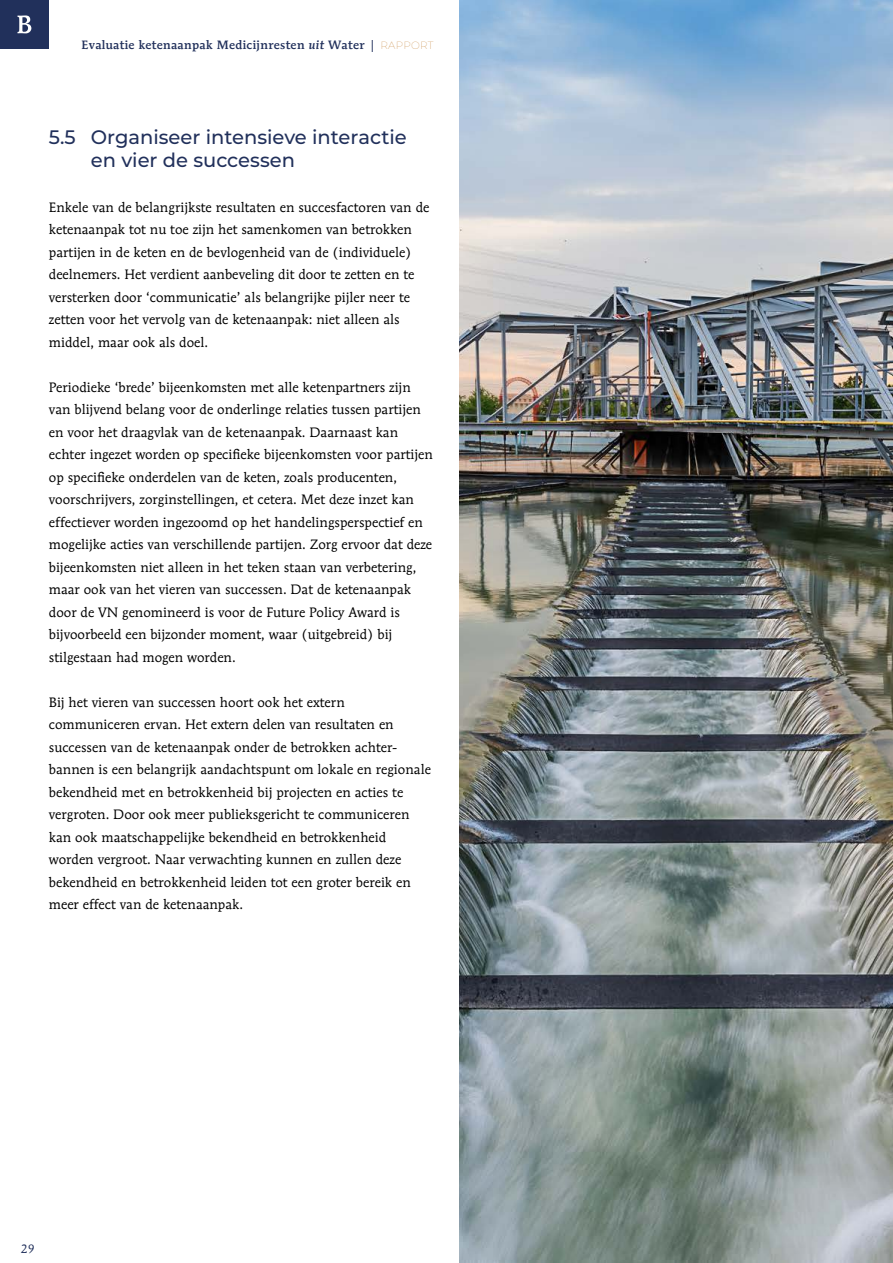
<style>
.page{position:relative;width:893px;height:1263px;background:#fff}
.page>*{position:absolute;margin:0;border:0;box-sizing:border-box;transform-origin:0 0}
.Kop_2_met_10_mm_insp{font:500 19.5px/22.5px "Montserrat";color:#21305b}
.Brood_wit_na{font:13.5px/22.5px "Mendoza Roman Std";color:#000}
.Koptekst-titel{font:500 12px "Mendoza Roman Std";letter-spacing:.03em;color:#21305b}
.t1{font:12px "Mendoza Roman Std";color:#21305b}
.s1{font-style:italic}
.s2{font-family:"Montserrat";font-weight:100;font-size:10.5px;color:#ba6e15}
</style>
<div class="page">
<div style="left:0;top:0;width:49px;height:49px;background:#21305b"></div>
<svg style="left:17px;top:15px;width:14px;height:18px"></svg>
<img style="left:459px;top:0;width:434px;height:1263px">
<p class="Koptekst-titel" style="left:81px;top:37px;width:354px">Evaluatie ketenaanpak Medicijnresten <span class="s1">uit</span> Water | <span class="s2">RAPPORT</span></p>
<h2 class="Kop_2_met_10_mm_insp" style="left:91px;top:125px;width:317px;text-indent:-42px">5.5 Organiseer intensieve interactie en vier de successen</h2>
<p class="Brood_wit_na" style="left:49px;top:195px;width:382px">Enkele van de belangrijkste resultaten en succesfactoren van de ketenaanpak tot nu toe zijn het samenkomen van betrokken partijen in de keten en de bevlogenheid van de (individuele) deelnemers. Het verdient aanbeveling dit door te zetten en te versterken door ‘communicatie’ als belangrijke pijler neer te zetten voor het vervolg van de ketenaanpak: niet alleen als middel, maar ook als doel.</p>
<p class="Brood_wit_na" style="left:49px;top:375px;width:386px">Periodieke ‘brede’ bijeenkomsten met alle ketenpartners zijn van blijvend belang voor de onderlinge relaties tussen partijen en voor het draagvlak van de ketenaanpak. Daarnaast kan echter ingezet worden op specifieke bijeenkomsten voor partijen op specifieke onderdelen van de keten, zoals producenten, voorschrijvers, zorginstellingen, et cetera. Met deze inzet kan effectiever worden ingezoomd op het handelingsperspectief en mogelijke acties van verschillende partijen. Zorg ervoor dat deze bijeenkomsten niet alleen in het teken staan van verbetering, maar ook van het vieren van successen. Dat de ketenaanpak door de VN genomineerd is voor de Future Policy Award is bijvoorbeeld een bijzonder moment, waar (uitgebreid) bij stilgestaan had mogen worden.</p>
<p class="Brood_wit_na" style="left:49px;top:690px;width:383px">Bij het vieren van successen hoort ook het extern communiceren ervan. Het extern delen van resultaten en successen van de ketenaanpak onder de betrokken achter&shy;bannen is een belangrijk aandachtspunt om lokale en regionale bekendheid met en betrokkenheid bij projecten en acties te vergroten. Door ook meer publieksgericht te communiceren kan ook maatschappelijke bekendheid en betrokkenheid worden vergroot. Naar verwachting kunnen en zullen deze bekendheid en betrokkenheid leiden tot een groter bereik en meer effect van de ketenaanpak.</p>
<p class="t1" style="left:21px;top:1241px;width:16px">29</p>
</div>
